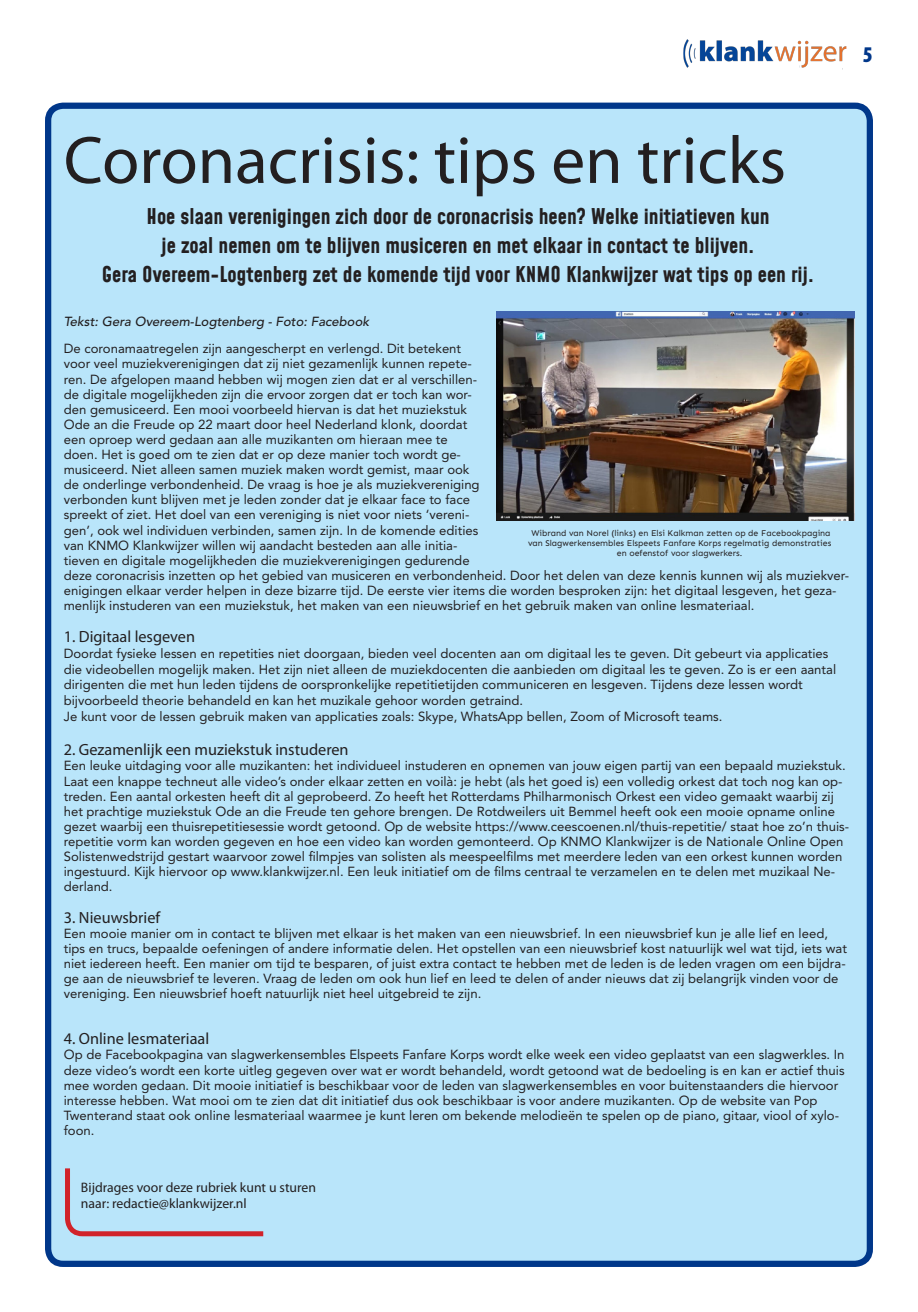
<style>
.page{position:relative;width:918px;height:1312px;background:#fff}
.page>*{position:absolute;margin:0;border:0;box-sizing:border-box;transform-origin:0 0}
.Kop_4-koloms{font:67.5px "Myriad Pro";color:#231f20}
.Datum_locatie_agenda{font:900 condensed 22.5px "Myriad Pro";color:#00378a}
.t1{font:700 21.25px "Mohave";color:#231f20}
.No_Spacing{font:16.25px "Myriad Pro";color:#231f20}
.t2{font:13.75px "Myriad Pro";color:#231f20}
.No_Spacing-2{font:13.12px/15.1px "Avenir LT Std";color:#231f20}
.t3{font:italic 500 13.12px "Avenir LT Std";color:#231f20}
.t4{font:8.75px/10px "Sen";color:#231f20;text-align:center}
</style>
<div class="page">
<img style="left:683px;top:39px;width:164px;height:31px">
<div style="left:48px;top:106px;width:822px;height:1157px;background:#b9e5fa;border-radius:15px"></div>
<div style="left:45px;top:103px;width:828px;height:1163px;border:6px solid #00378a;border-radius:15px"></div>
<img style="left:496px;top:311px;width:358px;height:209px">
<svg style="left:65px;top:1168px;width:199px;height:69px"></svg>
<p class="Datum_locatie_agenda" style="left:863px;top:40px;width:11px">5</p>
<p class="Kop_4-koloms" style="left:64px;top:119px;width:724px">Coronacrisis: tips en tricks</p>
<p class="t1" style="left:146px;top:203px;width:624px">Hoe slaan verenigingen zich door de coronacrisis heen? Welke initiatieven kun</p>
<p class="t1" style="left:162px;top:232px;width:594px">je zoal nemen om te blijven musiceren en met elkaar in contact te blijven.</p>
<p class="t1" style="left:102px;top:261px;width:714px">Gera Overeem-Logtenberg zet de komende tijd voor KNMO Klankwijzer wat tips op een rij.</p>
<p class="t3" style="left:64px;top:313px;width:307px">Tekst: Gera Overeem-Logtenberg - Foto: Facebook</p>
<p class="No_Spacing-2" style="left:64px;top:341px;width:787px">De coronamaatregelen zijn aangescherpt en verlengd. Dit betekent<br>voor veel muziekverenigingen dat zij niet gezamenlijk kunnen repete-<br>ren. De afgelopen maand hebben wij mogen zien dat er al verschillen-<br>de digitale mogelijkheden zijn die ervoor zorgen dat er toch kan wor-<br>den gemusiceerd. Een mooi voorbeeld hiervan is dat het muziekstuk<br>Ode an die Freude op 22 maart door heel Nederland klonk, doordat<br>een oproep werd gedaan aan alle muzikanten om hieraan mee te<br>doen. Het is goed om te zien dat er op deze manier toch wordt ge-<br>musiceerd. Niet alleen samen muziek maken wordt gemist, maar ook<br>de onderlinge verbondenheid. De vraag is hoe je als muziekvereniging<br>verbonden kunt blijven met je leden zonder dat je elkaar face to face<br>spreekt of ziet. Het doel van een vereniging is niet voor niets ‘vereni-<br>gen’, ook wel individuen verbinden, samen zijn. In de komende edities<br>van KNMO Klankwijzer willen wij aandacht besteden aan alle initia-<br>tieven en digitale mogelijkheden die muziekverenigingen gedurende<br>deze coronacrisis inzetten op het gebied van musiceren en verbondenheid. Door het delen van deze kennis kunnen wij als muziekver&shy;enigingen elkaar verder helpen in deze bizarre tijd. De eerste vier items die worden besproken zijn: het digitaal lesgeven, het geza&shy;menlijk instuderen van een muziekstuk, het maken van een nieuwsbrief en het gebruik maken van online lesmateriaal.</p>
<p class="No_Spacing" style="left:64px;top:626px;width:133px">1. Digitaal lesgeven</p>
<p class="No_Spacing-2" style="left:64px;top:645px;width:774px;line-height:15.8px">Doordat fysieke lessen en repetities niet doorgaan, bieden veel docenten aan om digitaal les te geven. Dit gebeurt via applicaties die videobellen mogelijk maken. Het zijn niet alleen de muziekdocenten die aanbieden om digitaal les te geven. Zo is er een aantal dirigenten die met hun leden tijdens de oorspronkelijke repetitietijden communiceren en lesgeven. Tijdens deze lessen wordt bijvoorbeeld theorie behandeld en kan het muzikale gehoor worden getraind.</p>
<p class="No_Spacing-2" style="left:64px;top:708px;width:660px">Je kunt voor de lessen gebruik maken van applicaties zoals: Skype, WhatsApp bellen, Zoom of Microsoft teams.</p>
<p class="No_Spacing" style="left:64px;top:739px;width:286px">2. Gezamenlijk een muziekstuk instuderen</p>
<p class="No_Spacing-2" style="left:64px;top:758px;width:787px">Een leuke uitdaging voor alle muzikanten: het individueel instuderen en opnemen van jouw eigen partij van een bepaald muziekstuk.<br>Laat een knappe techneut alle video’s onder elkaar zetten en voilà: je hebt (als het goed is) een volledig orkest dat toch nog kan op&shy;treden. Een aantal orkesten heeft dit al geprobeerd. Zo heeft het Rotterdams Philharmonisch Orkest een video gemaakt waarbij zij het prachtige muziekstuk Ode an die Freude ten gehore brengen. De Rotdweilers uit Bemmel heeft ook een mooie opname online gezet waarbij een thuisrepetitiesessie wordt getoond. Op de website https://www.ceescoenen.nl/thuis-repetitie/ staat hoe zo’n thuis&shy;repetitie vorm kan worden gegeven en hoe een video kan worden gemonteerd. Op KNMO Klankwijzer is de Nationale Online Open Solistenwedstrijd gestart waarvoor zowel filmpjes van solisten als meespeelfilms met meerdere leden van een orkest kunnen worden ingestuurd. Kijk hiervoor op www.klankwijzer.nl. Een leuk initiatief om de films centraal te verzamelen en te delen met muzikaal Ne&shy;derland.</p>
<p class="No_Spacing" style="left:64px;top:906px;width:98px">3. Nieuwsbrief</p>
<p class="No_Spacing-2" style="left:64px;top:925px;width:784px">Een mooie manier om in contact te blijven met elkaar is het maken van een nieuwsbrief. In een nieuwsbrief kun je alle lief en leed, tips en trucs, bepaalde oefeningen of andere informatie delen. Het opstellen van een nieuwsbrief kost natuurlijk wel wat tijd, iets wat niet iedereen heeft. Een manier om tijd te besparen, of juist extra contact te hebben met de leden is de leden vragen om een bijdra&shy;ge aan de nieuwsbrief te leveren. Vraag de leden om ook hun lief en leed te delen of ander nieuws dat zij belangrijk vinden voor de vereniging. Een nieuwsbrief hoeft natuurlijk niet heel uitgebreid te zijn.</p>
<p class="No_Spacing" style="left:64px;top:1028px;width:147px">4. Online lesmateriaal</p>
<p class="No_Spacing-2" style="left:64px;top:1047px;width:782px">Op de Facebookpagina van slagwerkensembles Elspeets Fanfare Korps wordt elke week een video geplaatst van een slagwerkles. In deze video’s wordt een korte uitleg gegeven over wat er wordt behandeld, wordt getoond wat de bedoeling is en kan er actief thuis mee worden gedaan. Dit mooie initiatief is beschikbaar voor de leden van slagwerkensembles en voor buitenstaanders die hiervoor interesse hebben. Wat mooi om te zien dat dit initiatief dus ook beschikbaar is voor andere muzikanten. Op de website van Pop Twenterand staat ook online lesmateriaal waarmee je kunt leren om bekende melodieën te spelen op de piano, gitaar, viool of xylo&shy;foon.</p>
<p class="t4" style="left:528px;top:527px;width:305px">Wibrand van Norel (links) en Elsi Kalkman zetten op de Facebookpagina van Slagwerkensembles Elspeets Fanfare Korps regelmatig demonstraties</p>
<p class="t4" style="left:617px;top:547px;width:127px">en oefenstof voor slagwerkers.</p>
<p class="t2" style="left:81px;top:1178px;width:236px">Bijdrages voor deze rubriek kunt u sturen</p>
<p class="t2" style="left:81px;top:1194px;width:167px">naar: redactie@klankwijzer.nl</p>
</div>
